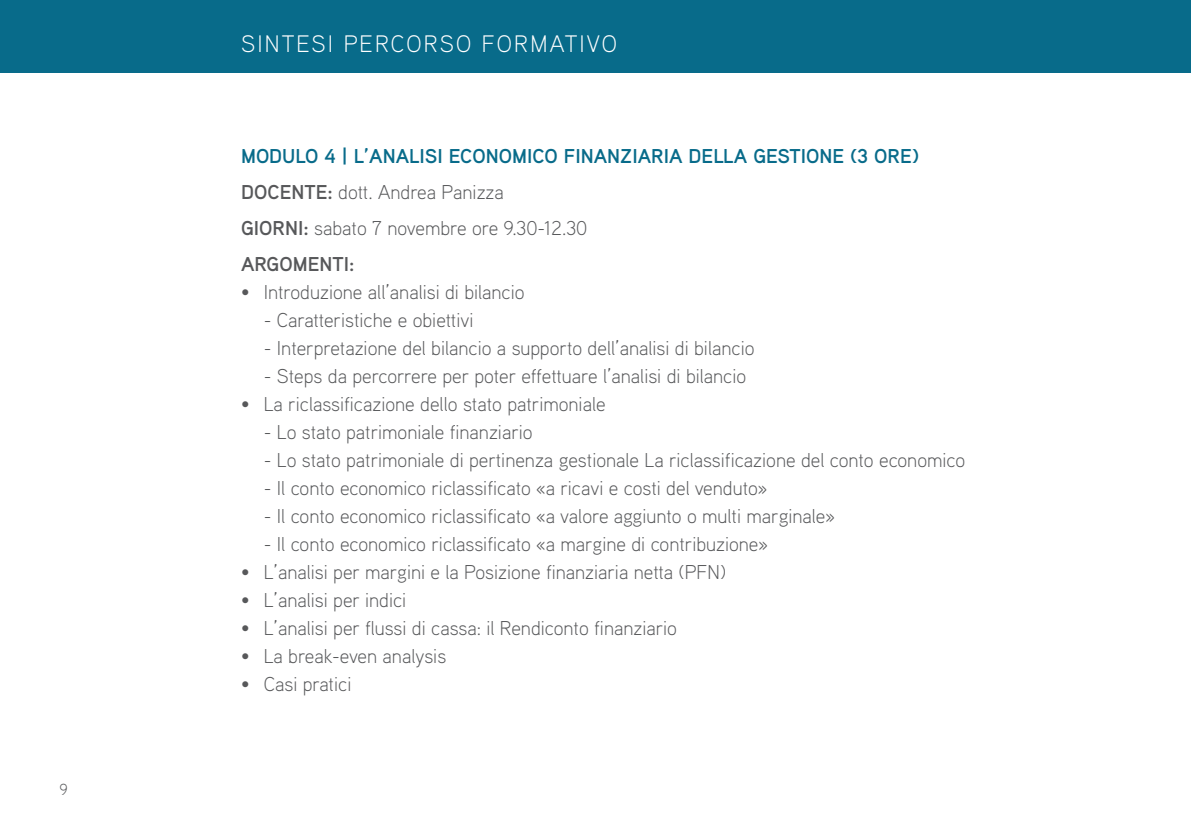
<style>
.page{position:relative;width:1191px;height:840px;background:#fff}
.page>*{position:absolute;margin:0;border:0;box-sizing:border-box;transform-origin:0 0}
.t1{font:300 23.8px "Aaux Pro";letter-spacing:.09em;color:#fff}
.t2{font:300 20px "Aaux Pro";color:#57585a}
.t3{font:700 20px "Aaux Pro";color:#086b8a}
.t4{font:700 20px "Aaux Pro";color:#57585a}
.t5{font:300 16px "Aaux Pro";color:#57585a}
.s1{font-weight:700}
</style>
<div class="page">
<div style="left:0;top:0;width:1191px;height:72px;background:#086b8a"></div>
<p class="t5" style="left:60px;top:778px;width:10px">9</p>
<p class="t1" style="left:241px;top:28px;width:377px">SINTESI PERCORSO FORMATIVO</p>
<p class="t3" style="left:241px;top:143px;width:679px">MODULO 4 | L’ANALISI ECONOMICO FINANZIARIA DELLA GESTIONE (3 ORE)</p>
<p class="t2" style="left:241px;top:179px;width:264px"><span class="s1">DOCENTE:</span> dott. Andrea Panizza</p>
<p class="t2" style="left:241px;top:215px;width:348px"><span class="s1">GIORNI:</span> sabato 7 novembre ore 9.30-12.30</p>
<p class="t4" style="left:241px;top:251px;width:115px">ARGOMENTI:</p>
<p class="t2" style="left:241px;top:279px;width:285px">• Introduzione all’analisi di bilancio</p>
<p class="t2" style="left:264px;top:307px;width:211px">- Caratteristiche e obiettivi</p>
<p class="t2" style="left:264px;top:335px;width:492px">- Interpretazione del bilancio a supporto dell’analisi di bilancio</p>
<p class="t2" style="left:264px;top:363px;width:484px">- Steps da percorrere per poter effettuare l’analisi di bilancio</p>
<p class="t2" style="left:241px;top:391px;width:366px">• La riclassificazione dello stato patrimoniale</p>
<p class="t2" style="left:264px;top:419px;width:270px">- Lo stato patrimoniale finanziario</p>
<p class="t2" style="left:264px;top:447px;width:703px">- Lo stato patrimoniale di pertinenza gestionale La riclassificazione del conto economico</p>
<p class="t2" style="left:264px;top:475px;width:505px">- Il conto economico riclassificato «a ricavi e costi del venduto»</p>
<p class="t2" style="left:264px;top:503px;width:572px">- Il conto economico riclassificato «a valore aggiunto o multi marginale»</p>
<p class="t2" style="left:264px;top:531px;width:505px">- Il conto economico riclassificato «a margine di contribuzione»</p>
<p class="t2" style="left:241px;top:559px;width:486px">• L’analisi per margini e la Posizione finanziaria netta (PFN)</p>
<p class="t2" style="left:241px;top:587px;width:167px">• L’analisi per indici</p>
<p class="t2" style="left:241px;top:615px;width:437px">• L’analisi per flussi di cassa: il Rendiconto finanziario</p>
<p class="t2" style="left:241px;top:643px;width:207px">• La break-even analysis</p>
<p class="t2" style="left:241px;top:671px;width:112px">• Casi pratici</p>
</div>
